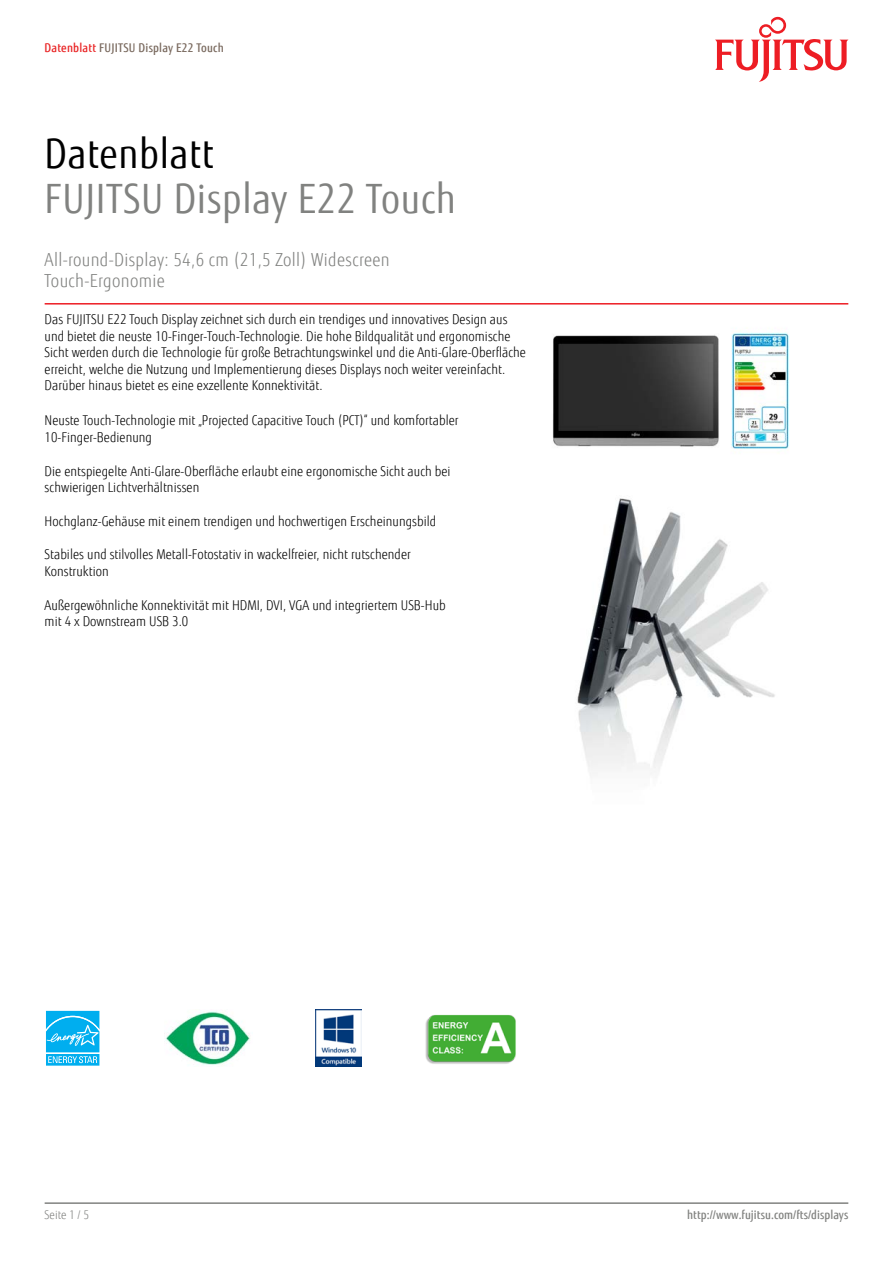
<style>
.page{position:relative;width:893px;height:1263px;background:#fff}
.page>*{position:absolute;margin:0;border:0;box-sizing:border-box;transform-origin:0 0}
.t1{font:40.5px "Fujitsu Sans";letter-spacing:.02em;color:#818280;scale:.9 1}
.t2{font:40.5px "Fujitsu Sans";letter-spacing:.02em;color:#000;scale:.9 1}
.t3{font:300 18px/21px "Fujitsu Sans";letter-spacing:.02em;color:#818280;scale:.9 1}
.t4{font:300 13.5px/16.5px "Fujitsu Sans";letter-spacing:.005em;color:#000;scale:.9 1}
.t5{font:500 12px "Fujitsu Sans";letter-spacing:.005em;color:#818280;scale:.9 1}
.t6{font:500 12px "Fujitsu Sans";letter-spacing:.02em;color:#79695e;scale:.9 1}
.t7{font:300 12px "Fujitsu Sans";letter-spacing:.005em;color:#818280;scale:.9 1}
.s1{color:#e92425}
</style>
<div class="page">
<hr style="left:45px;top:1202px;width:803px;height:2px;background:#818280">
<hr style="left:45px;top:303px;width:803px;height:2px;background:#ed1d24">
<svg style="left:715px;top:17px;width:133px;height:65px"></svg>
<img style="left:553px;top:332px;width:236px;height:117px">
<img style="left:577px;top:498px;width:198px;height:276px">
<div style="left:45px;top:1009px;width:56px;height:45px;background:#def4fc"></div>
<svg style="left:45px;top:1011px;width:56px;height:55px;background:#37bff2"></svg>
<img style="left:164px;top:1011px;width:86px;height:54px">
<img style="left:315px;top:1009px;width:46px;height:58px">
<img style="left:425px;top:1014px;width:91px;height:50px">
<p class="t6" style="left:45px;top:40px;width:201px"><span class="s1">Datenblatt</span> FUJITSU Display E22 Touch</p>
<h1 class="t2" style="left:45px;top:130px;width:189px">Datenblatt</h1>
<h1 class="t1" style="left:45px;top:175px;width:459px">FUJITSU Display E22 Touch</h1>
<h2 class="t3" style="left:45px;top:249px;width:385px">All-round-Display: 54,6 cm (21,5 Zoll) Widescreen<br>Touch-Ergonomie</h2>
<p class="t4" style="left:45px;top:311px;width:536px">Das FUJITSU E22 Touch Display zeichnet sich durch ein trendiges und innovatives Design aus und bietet die neuste 10-Finger-Touch-Technologie. Die hohe Bildqualität und ergonomische Sicht werden durch die Technologie für große Betrachtungswinkel und die Anti-Glare-Oberfläche erreicht, welche die Nutzung und Implementierung dieses Displays noch weiter vereinfacht.<br>Darüber hinaus bietet es eine exzellente Konnektivität.</p>
<p class="t4" style="left:45px;top:413px;width:462px">Neuste Touch-Technologie mit „Projected Capacitive Touch (PCT)“ und komfortabler<br>10-Finger-Bedienung</p>
<p class="t4" style="left:45px;top:463px;width:453px">Die entspiegelte Anti-Glare-Oberfläche erlaubt eine ergonomische Sicht auch bei schwierigen Lichtverhältnissen</p>
<p class="t4" style="left:45px;top:513px;width:437px">Hochglanz-Gehäuse mit einem trendigen und hochwertigen Erscheinungsbild</p>
<p class="t4" style="left:45px;top:547px;width:408px">Stabiles und stilvolles Metall-Fotostativ in wackelfreier, nicht rutschender<br>Konstruktion</p>
<p class="t4" style="left:45px;top:597px;width:447px">Außergewöhnliche Konnektivität mit HDMI, DVI, VGA und integriertem USB-Hub mit 4 x Downstream USB 3.0</p>
<p class="t7" style="left:45px;top:1208px;width:51px">Seite 1 / 5</p>
<p class="t5" style="left:687px;top:1208px;width:181px">http://www.fujitsu.com/fts/displays</p>
</div>
